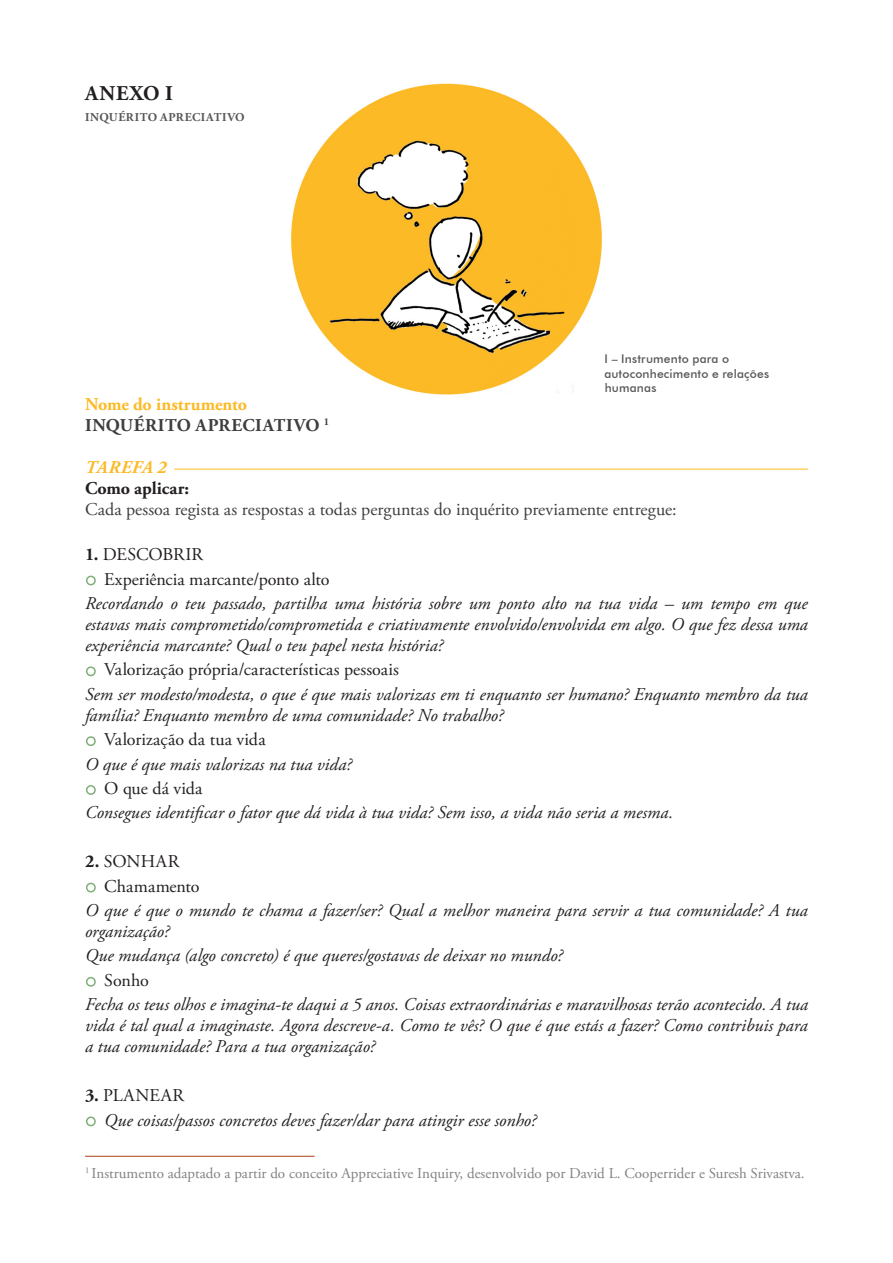
<style>
.page{position:relative;width:893px;height:1263px;background:#fff}
.page>*{position:absolute;margin:0;border:0;box-sizing:border-box;transform-origin:0 0}
.t1{font:700 21px "Adobe Garamond Pro";letter-spacing:.04em;color:#231f20}
.t2{font:italic 18px/21px "Adobe Garamond Pro";color:#231f20;text-align:justify}
.t3{font:18px "Adobe Garamond Pro";color:#231f20}
.t4{font:18px "Adobe Garamond Pro";color:#3e3e3f}
.t5{font:700 18px "Adobe Garamond Pro";letter-spacing:.025em;color:#3e3e3f}
.t6{font:700 18px "Adobe Garamond Pro";color:#fcba25}
.t7{font:700 18px "Adobe Garamond Pro";color:#231f20}
.t8{font:18px "Adobe Garamond Pro";letter-spacing:.035em;color:#231f20}
.t9{font:italic 700 18px "Adobe Garamond Pro";letter-spacing:.025em;color:#fcba25}
.t10{font:15px "Adobe Garamond Pro";color:#808285}
.t11{font:500 12px/14.4px "Futura BT";letter-spacing:.015em;color:#57585a}
.t12{font:700 12px "Adobe Garamond Pro";letter-spacing:.04em;color:#57585a}
.s1{font-weight:700}
.s2{font-size:30px;color:#fff}
.s3{font-style:normal;font-size:30px;color:#fff}
</style>
<div class="page">
<div style="left:86px;top:576px;width:10px;height:9px;border:1px solid #7eaf77;border-radius:50%"></div>
<div style="left:86px;top:666px;width:10px;height:10px;border:1px solid #7eaf77;border-radius:50%"></div>
<div style="left:86px;top:736px;width:10px;height:10px;border:1px solid #7eaf77;border-radius:50%"></div>
<div style="left:86px;top:785px;width:10px;height:10px;border:1px solid #7eaf77;border-radius:50%"></div>
<div style="left:86px;top:883px;width:10px;height:9px;border:1px solid #7eaf77;border-radius:50%"></div>
<div style="left:86px;top:977px;width:10px;height:10px;border:1px solid #7eaf77;border-radius:50%"></div>
<div style="left:86px;top:1116px;width:10px;height:10px;border:1px solid #7eaf77;border-radius:50%"></div>
<hr style="left:85px;top:1156px;width:230px;height:1px;background:#ae411a">
<img style="left:291px;top:83px;width:311px;height:312px">
<hr style="left:174px;top:469px;width:634px;height:1px;background:#fcba25">
<p class="t1" style="left:85px;top:81px;width:89px">ANEXO I</p>
<p class="t12" style="left:85px;top:110px;width:161px">INQUÉRITO APRECIATIVO</p>
<p class="t11" style="left:604px;top:352px;width:166px">I – Instrumento para o autoconhecimento e relações humanas</p>
<p class="t6" style="left:85px;top:394px;width:164px">Nome do instrumento</p>
<p class="t5" style="left:85px;top:415px;width:246px">INQUÉRITO APRECIATIVO <sup>1</sup></p>
<p class="t9" style="left:85px;top:457px;width:83px">TAREFA 2</p>
<p class="t7" style="left:85px;top:478px;width:106px">Como aplicar:</p>
<p class="t4" style="left:85px;top:498px;width:593px">Cada pessoa regista as respostas a todas perguntas do inquérito previamente entregue:</p>
<p class="t3" style="left:85px;top:544px;width:120px"><span class="s1">1.</span> DESCOBRIR</p>
<p class="t3" style="left:85px;top:568px;width:246px"><span class="s2">•</span> Experiência marcante/ponto alto</p>
<p class="t2" style="left:85px;top:593px;width:724px">Recordando o teu passado, partilha uma história sobre um ponto alto na tua vida – um tempo em que estavas mais comprometido/comprometida e criativamente envolvido/envolvida em algo. O que fez dessa uma experiência marcante? Qual o teu papel nesta história?</p>
<p class="t3" style="left:85px;top:659px;width:316px"><span class="s2">•</span> Valorização própria/características pessoais</p>
<p class="t2" style="left:85px;top:684px;width:724px">Sem ser modesto/modesta, o que é que mais valorizas em ti enquanto ser humano? Enquanto membro da tua família? Enquanto membro de uma comunidade? No trabalho?</p>
<p class="t3" style="left:85px;top:729px;width:182px"><span class="s2">•</span> Valorização da tua vida</p>
<p class="t2" style="left:85px;top:754px;width:268px">O que é que mais valorizas na tua vida?</p>
<p class="t3" style="left:85px;top:777px;width:119px"><span class="s2">•</span> O que dá vida</p>
<p class="t2" style="left:85px;top:803px;width:590px">Consegues identificar o fator que dá vida à tua vida? Sem isso, a vida não seria a mesma.</p>
<p class="t3" style="left:85px;top:851px;width:96px"><span class="s1">2.</span> SONHAR</p>
<p class="t3" style="left:85px;top:875px;width:116px"><span class="s2">•</span> Chamamento</p>
<p class="t2" style="left:85px;top:900px;width:724px">O que é que o mundo te chama a fazer/ser? Qual a melhor maneira para servir a tua comunidade? A tua organização?</p>
<p class="t2" style="left:85px;top:946px;width:479px">Que mudança (algo concreto) é que queres/gostavas de deixar no mundo?</p>
<p class="t3" style="left:85px;top:969px;width:65px"><span class="s2">•</span> Sonho</p>
<p class="t2" style="left:85px;top:994px;width:724px">Fecha os teus olhos e imagina-te daqui a 5 anos. Coisas extraordinárias e maravilhosas terão acontecido. A tua vida é tal qual a imaginaste. Agora descreve-a. Como te vês? O que é que estás a fazer? Como contribuis para a tua comunidade? Para a tua organização?</p>
<p class="t8" style="left:85px;top:1084px;width:101px"><span class="s1">3.</span> PLANEAR</p>
<p class="t2" style="left:85px;top:1110px;width:453px"><span class="s3">•</span> Que coisas/passos concretos deves fazer/dar para atingir esse sonho?</p>
<p class="t10" style="left:85px;top:1164px;width:721px"><sup>1</sup> Instrumento adaptado a partir do conceito Appreciative Inquiry, desenvolvido por David L. Cooperrider e Suresh Srivastva.</p>
</div>
